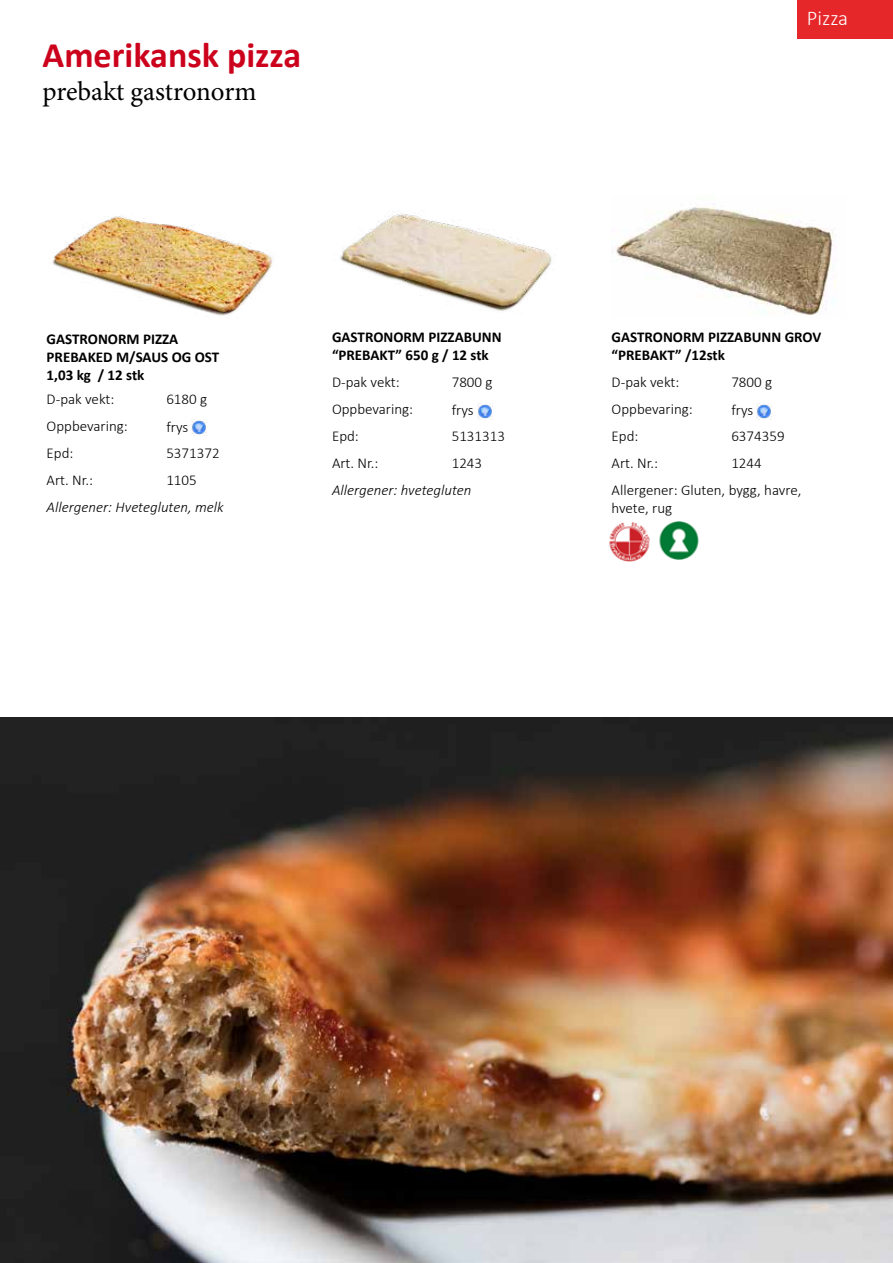
<style>
.page{position:relative;width:893px;height:1263px;background:#fff}
.page>*{position:absolute;margin:0;border:0;box-sizing:border-box;transform-origin:0 0}
.t1{font:700 36px "Calibri";color:#cc021c}
.t2{font:27px "Minion Pro";letter-spacing:-.005em;color:#000}
.t3{font:300 21px "Calibri";color:#fff}
.t4{font:300 15px/27px "Calibri";color:#000}
.t5{font:700 15px/18px "Calibri";color:#000}
.t6{font:italic 300 15px "Calibri";color:#000}
</style>
<div class="page">
<img style="left:52px;top:216px;width:221px;height:100px">
<img style="left:192px;top:419px;width:15px;height:17px">
<img style="left:340px;top:213px;width:215px;height:98px">
<img style="left:477px;top:403px;width:15px;height:16px">
<img style="left:612px;top:204px;width:224px;height:111px">
<img style="left:757px;top:403px;width:15px;height:16px">
<img style="left:609px;top:522px;width:41px;height:39px">
<img style="left:659px;top:521px;width:40px;height:39px">
<img style="left:0;top:717px;width:893px;height:546px">
<div style="left:797px;top:0;width:96px;height:38px;background:#e62729"></div>
<h1 class="t1" style="left:43px;top:30px;width:260px">Amerikansk pizza</h1>
<h2 class="t2" style="left:43px;top:73px;width:216px">prebakt gastronorm</h2>
<p class="t5" style="left:47px;top:330px;width:174px">GASTRONORM PIZZA<br>PREBAKED M/SAUS OG OST<br>1,03 kg / 12 stk</p>
<p class="t4" style="left:47px;top:385px;width:69px">D-pak vekt:</p>
<p class="t4" style="left:166px;top:385px;width:42px">6180 g</p>
<p class="t4" style="left:47px;top:412px;width:83px">Oppbevaring:</p>
<p class="t4" style="left:166px;top:413px;width:23px">frys</p>
<p class="t4" style="left:47px;top:439px;width:28px">Epd:</p>
<p class="t4" style="left:166px;top:439px;width:55px">5371372</p>
<p class="t4" style="left:47px;top:466px;width:48px">Art. Nr.:</p>
<p class="t4" style="left:166px;top:466px;width:32px">1105</p>
<p class="t6" style="left:47px;top:497px;width:179px">Allergener: Hvetegluten, melk</p>
<p class="t5" style="left:332px;top:328px;width:171px">GASTRONORM PIZZABUNN “PREBAKT” 650 g / 12 stk</p>
<p class="t4" style="left:332px;top:369px;width:69px">D-pak vekt:</p>
<p class="t4" style="left:452px;top:369px;width:42px">7800 g</p>
<p class="t4" style="left:332px;top:396px;width:83px">Oppbevaring:</p>
<p class="t4" style="left:452px;top:397px;width:23px">frys</p>
<p class="t4" style="left:332px;top:423px;width:28px">Epd:</p>
<p class="t4" style="left:452px;top:423px;width:55px">5131313</p>
<p class="t4" style="left:332px;top:450px;width:48px">Art. Nr.:</p>
<p class="t4" style="left:452px;top:450px;width:32px">1243</p>
<p class="t6" style="left:332px;top:481px;width:141px">Allergener: hvetegluten</p>
<h3 class="t3" style="left:807px;top:5px;width:43px">Pizza</h3>
<p class="t5" style="left:612px;top:328px;width:211px">GASTRONORM PIZZABUNN GROV “PREBAKT” /12stk</p>
<p class="t4" style="left:612px;top:369px;width:69px">D-pak vekt:</p>
<p class="t4" style="left:731px;top:369px;width:42px">7800 g</p>
<p class="t4" style="left:612px;top:396px;width:83px">Oppbevaring:</p>
<p class="t4" style="left:731px;top:397px;width:23px">frys</p>
<p class="t4" style="left:612px;top:423px;width:28px">Epd:</p>
<p class="t4" style="left:731px;top:423px;width:55px">6374359</p>
<p class="t4" style="left:612px;top:450px;width:48px">Art. Nr.:</p>
<p class="t4" style="left:612px;top:450px;width:191px;text-indent:120px">1244<br>Allergener: Gluten, bygg, havre,</p>
<p class="t4" style="left:612px;top:495px;width:62px">hvete, rug</p>
</div>
